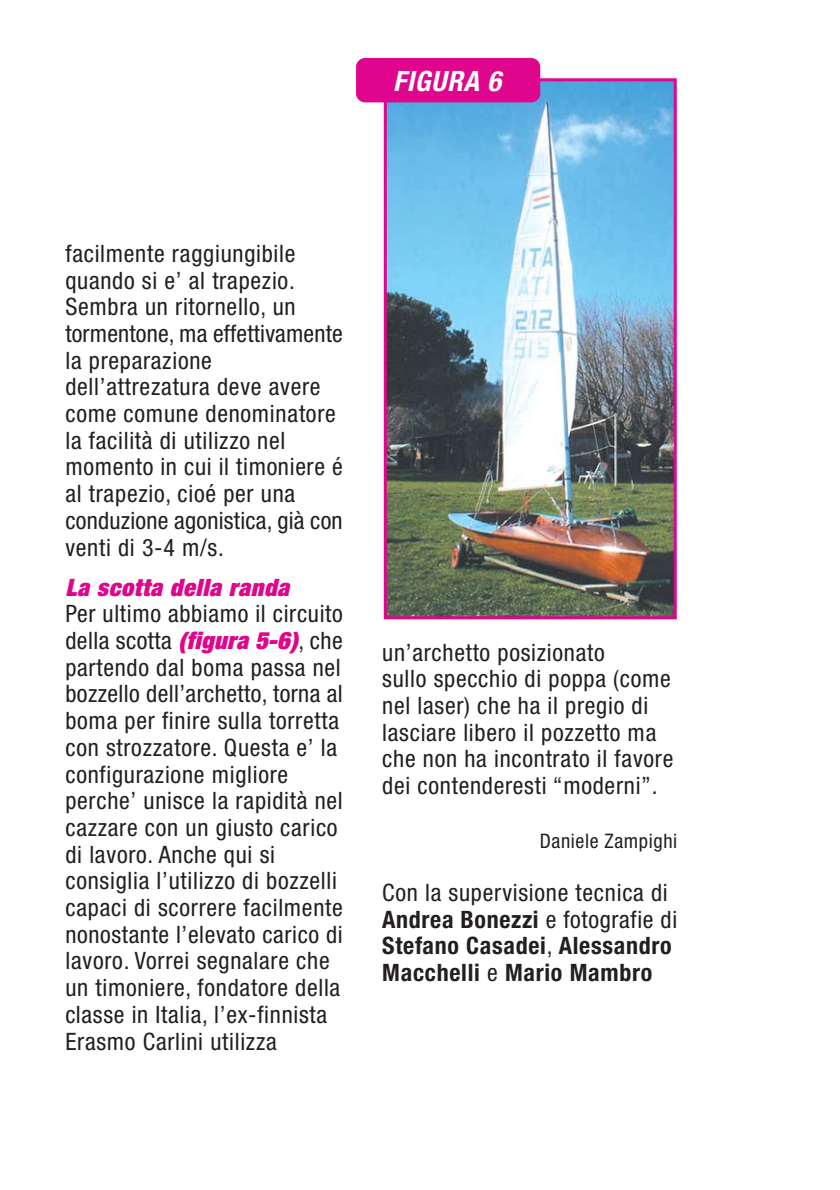
<style>
.page{position:relative;width:840px;height:1190px;background:#fff}
.page>*{position:absolute;margin:0;border:0;box-sizing:border-box;transform-origin:0 0}
.t1{font:italic 700 condensed 28px "Helvetica Neue";color:#fff}
.t2{font:condensed 24px/26.8px "Helvetica Neue";letter-spacing:.03em;color:#231f20}
.t3{font:700 condensed 24px/26.8px "Helvetica Neue";letter-spacing:.03em;color:#231f20}
.t4{font:italic 900 expanded 24px "Helvetica Neue";color:#df058c}
.t5{font:condensed 20px "Helvetica Neue";letter-spacing:.03em;color:#231f20}
.s1{font-weight:900;font-style:italic;font-stretch:expanded;color:#df058c}
.s2{font-weight:400}
</style>
<div class="page">
<img style="left:388px;top:82px;width:285px;height:533px">
<div style="left:384px;top:78px;width:293px;height:541px;border:3px solid #df058c"></div>
<div style="left:356px;top:58px;width:184px;height:44px;background:#df058c;border:2px solid #df058c;border-radius:8px"></div>
<p class="t1" style="left:393px;top:71px;width:115px">FIGURA 6</p>
<p class="t2" style="left:65px;top:242px;width:279px">facilmente raggiungibile quando si e’ al trapezio.<br>Sembra un ritornello, un tormentone, ma effettivamente la preparazione dell’attrezatura deve avere come comune denominatore la facilità di utilizzo nel momento in cui il timoniere é al trapezio, cioé per una conduzione agonistica, già con venti di 3-4 m/s.</p>
<p class="t4" style="left:65px;top:578px;width:230px">La scotta della randa</p>
<p class="t2" style="left:65px;top:602px;width:279px">Per ultimo abbiamo il circuito della scotta <span class="s1">(figura 5-6)</span>, che partendo dal boma passa nel bozzello dell’archetto, torna al boma per finire sulla torretta con strozzatore. Questa e’ la configurazione migliore perche’ unisce la rapidità nel cazzare con un giusto carico di lavoro. Anche qui si consiglia l’utilizzo di bozzelli capaci di scorrere facilmente nonostante l’elevato carico di lavoro. Vorrei segnalare che un timoniere, fondatore della classe in Italia, l’ex-finnista<br>Erasmo Carlini utilizza</p>
<p class="t2" style="left:382px;top:641px;width:293px">un’archetto posizionato<br>sullo specchio di poppa (come nel laser) che ha il pregio di lasciare libero il pozzetto ma che non ha incontrato il favore dei contenderesti “moderni”.</p>
<p class="t5" style="left:540px;top:833px;width:139px">Daniele Zampighi</p>
<p class="t3" style="left:382px;top:881px;width:297px"><span class="s2">Con la supervisione tecnica di<br></span>Andrea Bonezzi <span class="s2">e fotografie di<br></span>Stefano Casadei<span class="s2">,</span> Alessandro<br>Macchelli <span class="s2">e</span> Mario Mambro</p>
</div>
